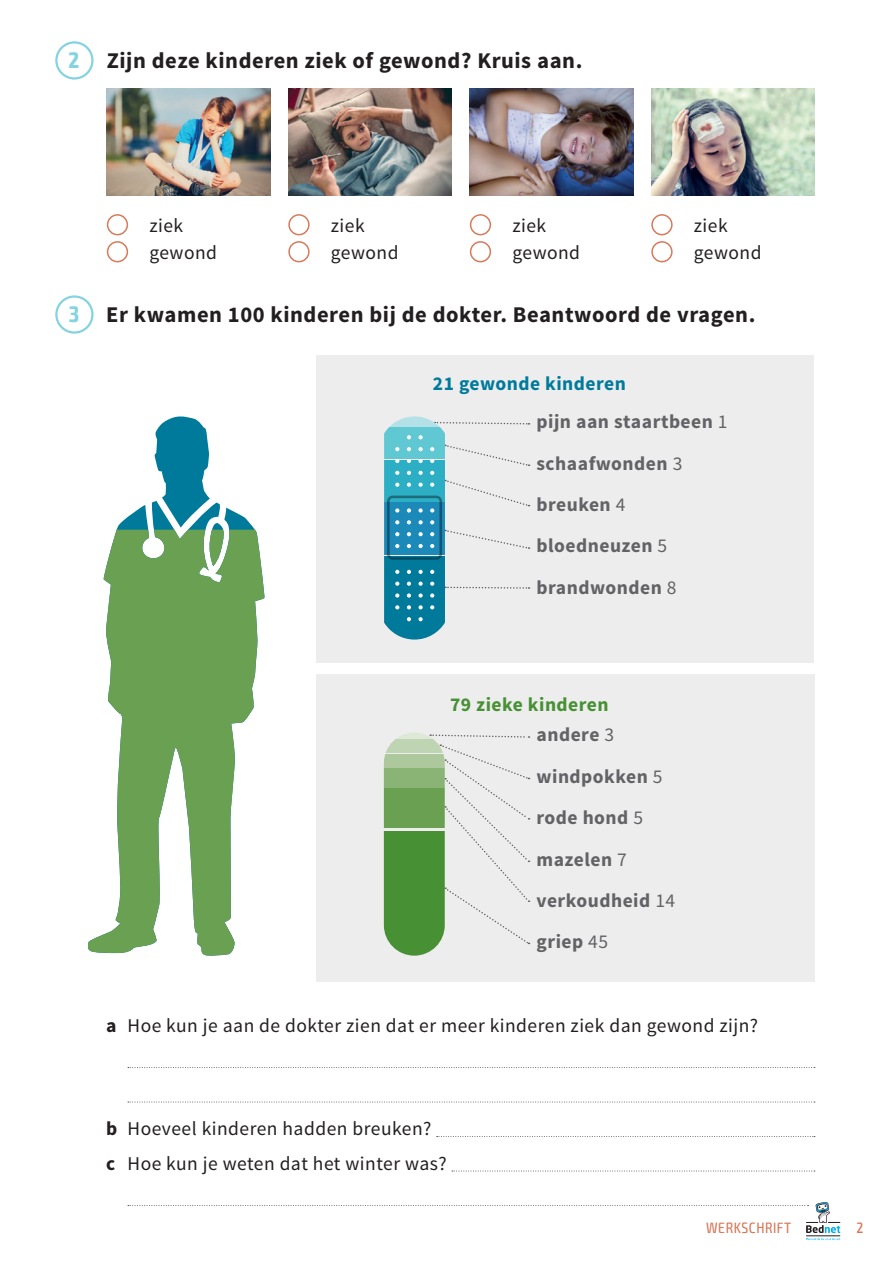
<style>
.page{position:relative;width:893px;height:1263px;background:#fff}
.page>*{position:absolute;margin:0;border:0;box-sizing:border-box;transform-origin:0 0}
.t1{font:700 22.5px "Source Sans Pro";letter-spacing:.025em;color:#231f20}
.t2{font:19.5px/27px "Source Sans Pro";letter-spacing:.025em;color:#231f20}
.t3{font:700 19.5px/41.4px "Source Sans Pro";letter-spacing:.025em;color:#636366}
.t4{font:700 19.5px "Source Sans Pro";letter-spacing:.025em;color:#007a9b}
.t5{font:700 19.5px "Source Sans Pro";letter-spacing:.025em;color:#479033}
.t6{font:condensed 15px "Exo 2";letter-spacing:.035em;color:#d7795b}
.t7{font:500 condensed 15px "Exo 2";color:#d7795b}
.s1{font-family:"Exo 2";font-stretch:condensed;color:#85d3e1}
.s2{font-weight:400}
.s3{font-weight:700}
</style>
<div class="page">
<div style="left:55px;top:295px;width:39px;height:39px;border:2px solid #85d3e1;border-radius:50%"></div>
<svg style="left:128px;top:1067px;width:684px;height:1px"></svg>
<svg style="left:128px;top:1102px;width:684px;height:1px"></svg>
<svg style="left:437px;top:1136px;width:378px;height:1px"></svg>
<svg style="left:452px;top:1171px;width:363px;height:1px"></svg>
<svg style="left:128px;top:1205px;width:678px;height:1px"></svg>
<svg style="left:116px;top:416px;width:139px;height:114px"></svg>
<svg style="left:87px;top:530px;width:178px;height:426px;fill:#69a051"></svg>
<div style="left:316px;top:355px;width:498px;height:307px;background:#ededee"></div>
<svg style="left:445px;top:586px;width:85px;height:3px"></svg>
<svg style="left:445px;top:529px;width:85px;height:20px"></svg>
<svg style="left:445px;top:479px;width:85px;height:28px"></svg>
<svg style="left:445px;top:444px;width:85px;height:22px"></svg>
<svg style="left:446px;top:422px;width:84px;height:3px"></svg>
<div style="left:384px;top:556px;width:61px;height:84px;background:#007a9b"></div>
<div style="left:384px;top:503px;width:61px;height:52px;background:#1b8ab9"></div>
<div style="left:384px;top:460px;width:61px;height:42px;background:#2cafc4"></div>
<div style="left:384px;top:428px;width:61px;height:31px;background:#60c8d3"></div>
<svg style="left:389px;top:416px;width:56px;height:11px"></svg>
<div style="left:387px;top:496px;width:55px;height:64px;border:3px solid #606063;border-radius:4px"></div>
<svg style="left:395px;top:483px;width:4px;height:4px"></svg>
<svg style="left:395px;top:471px;width:4px;height:4px"></svg>
<svg style="left:395px;top:459px;width:4px;height:4px"></svg>
<svg style="left:395px;top:447px;width:4px;height:4px"></svg>
<svg style="left:407px;top:483px;width:4px;height:4px"></svg>
<svg style="left:407px;top:471px;width:4px;height:4px"></svg>
<svg style="left:407px;top:459px;width:4px;height:4px"></svg>
<svg style="left:407px;top:447px;width:4px;height:4px"></svg>
<svg style="left:418px;top:483px;width:5px;height:4px"></svg>
<svg style="left:418px;top:471px;width:5px;height:4px"></svg>
<svg style="left:418px;top:459px;width:5px;height:4px"></svg>
<svg style="left:418px;top:447px;width:5px;height:4px"></svg>
<svg style="left:407px;top:435px;width:4px;height:4px"></svg>
<svg style="left:418px;top:435px;width:5px;height:4px"></svg>
<svg style="left:430px;top:483px;width:4px;height:4px"></svg>
<svg style="left:430px;top:471px;width:4px;height:4px"></svg>
<svg style="left:430px;top:459px;width:4px;height:4px"></svg>
<svg style="left:430px;top:447px;width:4px;height:4px"></svg>
<svg style="left:395px;top:605px;width:4px;height:4px"></svg>
<svg style="left:395px;top:593px;width:4px;height:5px"></svg>
<svg style="left:395px;top:582px;width:4px;height:4px"></svg>
<svg style="left:395px;top:570px;width:4px;height:4px"></svg>
<svg style="left:407px;top:605px;width:4px;height:4px"></svg>
<svg style="left:407px;top:593px;width:4px;height:5px"></svg>
<svg style="left:407px;top:582px;width:4px;height:4px"></svg>
<svg style="left:407px;top:570px;width:4px;height:4px"></svg>
<svg style="left:418px;top:605px;width:5px;height:4px"></svg>
<svg style="left:407px;top:617px;width:4px;height:4px"></svg>
<svg style="left:418px;top:617px;width:5px;height:4px"></svg>
<svg style="left:418px;top:593px;width:5px;height:5px"></svg>
<svg style="left:418px;top:582px;width:5px;height:4px"></svg>
<svg style="left:418px;top:570px;width:5px;height:4px"></svg>
<svg style="left:430px;top:605px;width:4px;height:4px"></svg>
<svg style="left:430px;top:593px;width:4px;height:5px"></svg>
<svg style="left:430px;top:582px;width:4px;height:4px"></svg>
<svg style="left:430px;top:570px;width:4px;height:4px"></svg>
<svg style="left:395px;top:544px;width:4px;height:4px"></svg>
<svg style="left:395px;top:532px;width:4px;height:4px"></svg>
<svg style="left:395px;top:520px;width:4px;height:4px"></svg>
<svg style="left:395px;top:508px;width:4px;height:5px"></svg>
<svg style="left:407px;top:544px;width:4px;height:4px"></svg>
<svg style="left:407px;top:532px;width:4px;height:4px"></svg>
<svg style="left:407px;top:520px;width:4px;height:4px"></svg>
<svg style="left:407px;top:508px;width:4px;height:5px"></svg>
<svg style="left:418px;top:544px;width:5px;height:4px"></svg>
<svg style="left:418px;top:532px;width:5px;height:4px"></svg>
<svg style="left:418px;top:520px;width:5px;height:4px"></svg>
<svg style="left:418px;top:508px;width:5px;height:5px"></svg>
<svg style="left:430px;top:544px;width:4px;height:4px"></svg>
<svg style="left:430px;top:532px;width:4px;height:4px"></svg>
<svg style="left:430px;top:520px;width:4px;height:4px"></svg>
<svg style="left:430px;top:508px;width:4px;height:5px"></svg>
<div style="left:316px;top:674px;width:498px;height:308px;background:#ededee"></div>
<svg style="left:445px;top:746px;width:85px;height:199px"></svg>
<svg style="left:445px;top:734px;width:84px;height:4px"></svg>
<div style="left:384px;top:831px;width:61px;height:125px;background:#479033"></div>
<div style="left:384px;top:788px;width:61px;height:40px;background:#69a051"></div>
<div style="left:384px;top:768px;width:61px;height:20px;background:#8ab376"></div>
<div style="left:384px;top:754px;width:61px;height:14px;background:#adc89d"></div>
<svg style="left:385px;top:739px;width:59px;height:14px"></svg>
<svg style="left:398px;top:732px;width:46px;height:6px"></svg>
<div style="left:55px;top:41px;width:39px;height:39px;border:2px solid #85d3e1;border-radius:50%"></div>
<img style="left:107px;top:88px;width:163px;height:107px">
<img style="left:288px;top:88px;width:164px;height:107px">
<img style="left:470px;top:88px;width:163px;height:107px">
<img style="left:651px;top:88px;width:164px;height:107px">
<div style="left:107px;top:214px;width:21px;height:21px;border:2px solid #d7795b;border-radius:50%"></div>
<div style="left:107px;top:241px;width:21px;height:21px;border:2px solid #d7795b;border-radius:50%"></div>
<div style="left:288px;top:214px;width:22px;height:21px;border:2px solid #d7795b;border-radius:50%"></div>
<div style="left:288px;top:241px;width:22px;height:21px;border:2px solid #d7795b;border-radius:50%"></div>
<div style="left:470px;top:214px;width:21px;height:21px;border:2px solid #d7795b;border-radius:50%"></div>
<div style="left:470px;top:241px;width:21px;height:21px;border:2px solid #d7795b;border-radius:50%"></div>
<div style="left:651px;top:214px;width:22px;height:21px;border:2px solid #d7795b;border-radius:50%"></div>
<div style="left:651px;top:241px;width:22px;height:21px;border:2px solid #d7795b;border-radius:50%"></div>
<svg style="left:806px;top:1202px;width:34px;height:39px"></svg>
<p class="t1" style="left:69px;top:46px;width:515px"><span class="s1">2</span> Zijn deze kinderen ziek of gewond? Kruis aan.</p>
<p class="t2" style="left:149px;top:213px;width:69px">ziek gewond</p>
<p class="t2" style="left:331px;top:213px;width:69px">ziek gewond</p>
<p class="t2" style="left:512px;top:213px;width:69px">ziek gewond</p>
<p class="t2" style="left:694px;top:213px;width:69px">ziek gewond</p>
<p class="t1" style="left:69px;top:300px;width:688px"><span class="s1">3</span> Er kwamen 100 kinderen bij de dokter. Beantwoord de vragen.</p>
<p class="t4" style="left:433px;top:371px;width:195px">21 gewonde kinderen</p>
<p class="t3" style="left:536px;top:402px;width:193px">pijn aan staartbeen <span class="s2">1 </span>schaafwonden <span class="s2">3 </span>breuken <span class="s2">4 </span>bloedneuzen <span class="s2">5 </span>brandwonden <span class="s2">8</span></p>
<p class="t5" style="left:450px;top:692px;width:160px">79 zieke kinderen</p>
<p class="t3" style="left:536px;top:715px;width:140px">andere <span class="s2">3 </span>windpokken <span class="s2">5 </span>rode hond <span class="s2">5 </span>mazelen <span class="s2">7 </span>verkoudheid <span class="s2">14 </span>griep <span class="s2">45</span></p>
<p class="t2" style="left:106px;top:1012px;width:653px"><span class="s3">a</span> Hoe kun je aan de dokter zien dat er meer kinderen ziek dan gewond zijn?</p>
<p class="t2" style="left:106px;top:1112px;width:342px;line-height:34.5px"><span class="s3">b</span> Hoeveel kinderen hadden breuken?<br><span class="s3">c</span> Hoe kun je weten dat het winter was?</p>
<p class="t6" style="left:706px;top:1219px;width:86px">WERKSCHRIFT</p>
<p class="t7" style="left:856px;top:1219px;width:8px">2</p>
</div>
